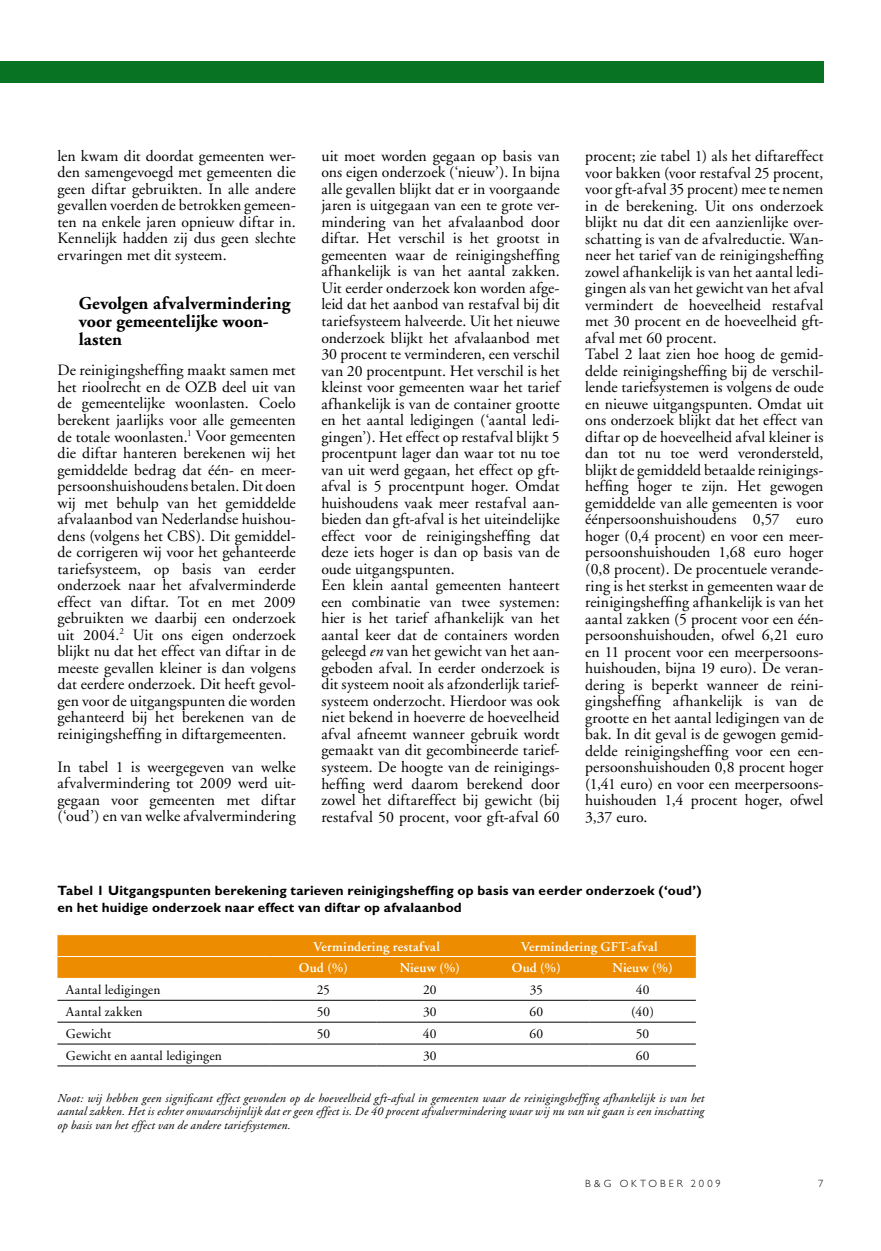
<style>
.page{position:relative;width:881px;height:1251px;background:#fff}
.page>*{position:absolute;margin:0;border:0;box-sizing:border-box;transform-origin:0 0}
.t1{font:700 18px/18px "Adobe Garamond";color:#000}
.t2{font:15.75px/16.5px "Adobe Garamond";letter-spacing:.005em;color:#000;text-align:justify}
.t3{font:700 13.5px/16.5px "Gill Sans";letter-spacing:.015em;color:#000}
.t4{font:13.5px "Adobe Garamond";letter-spacing:.015em;color:#000}
.t5{font:600 13.5px "Adobe Garamond";letter-spacing:.015em;color:#fff}
.t6{font:italic 12px/13.5px "Adobe Garamond";letter-spacing:.015em;color:#000;text-align:justify}
.t7{font:300 10.5px "Gill Sans";letter-spacing:.28em;color:#000}
.s1{font-style:italic}
</style>
<div class="page">
<div style="left:57px;top:935px;width:638px;height:42px;background:#ee8c00"></div>
<hr style="left:57px;top:999px;width:213px;height:1px;background:#000">
<hr style="left:270px;top:999px;width:106px;height:1px;background:#000">
<hr style="left:376px;top:999px;width:107px;height:1px;background:#000">
<hr style="left:483px;top:999px;width:106px;height:1px;background:#000">
<hr style="left:589px;top:999px;width:106px;height:1px;background:#000">
<hr style="left:57px;top:1021px;width:213px;height:1px;background:#000">
<hr style="left:270px;top:1021px;width:106px;height:1px;background:#000">
<hr style="left:376px;top:1021px;width:107px;height:1px;background:#000">
<hr style="left:483px;top:1021px;width:106px;height:1px;background:#000">
<hr style="left:589px;top:1021px;width:106px;height:1px;background:#000">
<hr style="left:57px;top:1043px;width:213px;height:1px;background:#000">
<hr style="left:270px;top:1043px;width:106px;height:1px;background:#000">
<hr style="left:376px;top:1043px;width:107px;height:1px;background:#000">
<hr style="left:483px;top:1043px;width:106px;height:1px;background:#000">
<hr style="left:589px;top:1043px;width:106px;height:1px;background:#000">
<hr style="left:57px;top:1065px;width:213px;height:1px;background:#000">
<hr style="left:270px;top:1065px;width:106px;height:1px;background:#000">
<hr style="left:376px;top:1065px;width:107px;height:1px;background:#000">
<hr style="left:483px;top:1065px;width:106px;height:1px;background:#000">
<hr style="left:589px;top:1065px;width:106px;height:1px;background:#000">
<hr style="left:57px;top:955px;width:213px;height:1px;background:#fff">
<hr style="left:270px;top:955px;width:106px;height:1px;background:#fff">
<hr style="left:376px;top:955px;width:107px;height:1px;background:#fff">
<hr style="left:483px;top:955px;width:106px;height:1px;background:#fff">
<hr style="left:589px;top:955px;width:106px;height:1px;background:#fff">
<div style="left:0;top:62px;width:823px;height:21px;background:#087323"></div>
<p class="t2" style="left:57px;top:148px;width:240px">len kwam dit doordat gemeenten wer&shy;den samengevoegd met gemeenten die geen diftar gebruikten. In alle andere gevallen voerden de betrokken gemeen&shy;ten na enkele jaren opnieuw diftar in.<br>Kennelijk hadden zij dus geen slechte ervaringen met dit systeem.</p>
<p class="t1" style="left:79px;top:295px;width:213px">Gevolgen afvalvermindering voor gemeentelijke woon&shy;lasten</p>
<p class="t2" style="left:57px;top:362px;width:240px">De reinigingsheffing maakt samen met het rioolrecht en de OZB deel uit van de gemeentelijke woonlasten. Coelo berekent jaarlijks voor alle gemeenten de totale woonlasten.<sup>1</sup> Voor gemeenten die diftar hanteren berekenen wij het gemiddelde bedrag dat één- en meer&shy;persoonshuishoudens betalen. Dit doen wij met behulp van het gemiddelde afvalaanbod van Nederlandse huishou&shy;dens (volgens het CBS). Dit gemiddel&shy;de corrigeren wij voor het gehanteerde tariefsysteem, op basis van eerder onderzoek naar het afvalverminderde effect van diftar. Tot en met 2009 gebruikten we daarbij een onderzoek uit 2004.<sup>2</sup> Uit ons eigen onderzoek blijkt nu dat het effect van diftar in de meeste gevallen kleiner is dan volgens dat eerdere onderzoek. Dit heeft gevol&shy;gen voor de uitgangspunten die worden gehanteerd bij het berekenen van de reinigingsheffing in diftargemeenten.</p>
<p class="t2" style="left:57px;top:758px;width:240px">In tabel 1 is weergegeven van welke afvalvermindering tot 2009 werd uit&shy;gegaan voor gemeenten met diftar (‘oud’) en van welke afvalvermindering</p>
<p class="t2" style="left:321px;top:148px;width:240px;text-align:left">uit moet worden gegaan op basis van ons eigen onderzoek (‘nieuw’). In bijna alle gevallen blijkt dat er in voorgaande jaren is uitgegaan van een te grote ver&shy;mindering van het afvalaanbod door diftar. Het verschil is het grootst in gemeenten waar de reinigingsheffing afhankelijk is van het aantal zakken.<br>Uit eerder onderzoek kon worden afge&shy;leid dat het aanbod van restafval bij dit tariefsysteem halveerde. Uit het nieuwe onderzoek blijkt het afvalaanbod met 30 procent te verminderen, een verschil van 20 procentpunt. Het verschil is het kleinst voor gemeenten waar het tarief afhankelijk is van de container grootte en het aantal ledigingen (‘aantal ledi&shy;gingen’). Het effect op restafval blijkt 5 procentpunt lager dan waar tot nu toe van uit werd gegaan, het effect op gft&shy;afval is 5 procentpunt hoger. Omdat huishoudens vaak meer restafval aan&shy;bieden dan gft-afval is het uiteindelijke effect voor de reinigingsheffing dat deze iets hoger is dan op basis van de oude uitgangspunten.<br>Een klein aantal gemeenten hanteert een combinatie van twee systemen: hier is het tarief afhankelijk van het aantal keer dat de containers worden geleegd <span class="s1">en</span> van het gewicht van het aan&shy;geboden afval. In eerder onderzoek is dit systeem nooit als afzonderlijk tarief&shy;systeem onderzocht. Hierdoor was ook niet bekend in hoeverre de hoeveelheid afval afneemt wanneer gebruik wordt gemaakt van dit gecombineerde tarief&shy;systeem. De hoogte van de reinigings&shy;heffing werd daarom berekend door zowel het diftareffect bij gewicht (bij restafval 50 procent, voor gft-afval 60</p>
<p class="t2" style="left:585px;top:148px;width:240px;text-align:left">procent; zie tabel 1) als het diftareffect voor bakken (voor restafval 25 procent, voor gft-afval 35 procent) mee te nemen in de berekening. Uit ons onderzoek blijkt nu dat dit een aanzienlijke over&shy;schatting is van de afvalreductie. Wan&shy;neer het tarief van de reinigingsheffing zowel afhankelijk is van het aantal ledi&shy;gingen als van het gewicht van het afval vermindert de hoeveelheid restafval met 30 procent en de hoeveelheid gft&shy;afval met 60 procent.<br>Tabel 2 laat zien hoe hoog de gemid&shy;delde reinigingsheffing bij de verschil&shy;lende tariefsystemen is volgens de oude en nieuwe uitgangspunten. Omdat uit ons onderzoek blijkt dat het effect van diftar op de hoeveelheid afval kleiner is dan tot nu toe werd verondersteld, blijkt de gemiddeld betaalde reinigings&shy;heffing hoger te zijn. Het gewogen gemiddelde van alle gemeenten is voor éénpersoonshuishoudens 0,57 euro hoger (0,4 procent) en voor een meer&shy;persoonshuishouden 1,68 euro hoger (0,8 procent). De procentuele verande&shy;ring is het sterkst in gemeenten waar de reinigingsheffing afhankelijk is van het aantal zakken (5 procent voor een één&shy;persoonshuishouden, ofwel 6,21 euro en 11 procent voor een meerpersoons&shy;huishouden, bijna 19 euro). De veran&shy;dering is beperkt wanneer de reini&shy;gingsheffing afhankelijk is van de grootte en het aantal ledigingen van de bak. In dit geval is de gewogen gemid&shy;delde reinigingsheffing voor een een&shy;persoonshuishouden 0,8 procent hoger (1,41 euro) en voor een meerpersoons&shy;huishouden 1,4 procent hoger, ofwel 3,37 euro.</p>
<p class="t3" style="left:57px;top:882px;width:645px">Tabel 1 Uitgangspunten berekening tarieven reinigingsheffing op basis van eerder onderzoek (‘oud’) en het huidige onderzoek naar effect van diftar op afvalaanbod</p>
<p class="t5" style="left:313px;top:938px;width:128px">Vermindering restafval</p>
<p class="t5" style="left:521px;top:938px;width:138px">Vermindering GFT-afval</p>
<p class="t5" style="left:299px;top:960px;width:50px">Oud (%)</p>
<p class="t5" style="left:399px;top:960px;width:62px">Nieuw (%)</p>
<p class="t5" style="left:511px;top:960px;width:50px">Oud (%)</p>
<p class="t5" style="left:612px;top:960px;width:62px">Nieuw (%)</p>
<p class="t4" style="left:66px;top:982px;width:96px">Aantal ledigingen</p>
<p class="t4" style="left:317px;top:982px;width:15px">25</p>
<p class="t4" style="left:423px;top:982px;width:15px">20</p>
<p class="t4" style="left:529px;top:982px;width:15px">35</p>
<p class="t4" style="left:635px;top:982px;width:15px">40</p>
<p class="t4" style="left:66px;top:1004px;width:78px">Aantal zakken</p>
<p class="t4" style="left:316px;top:1004px;width:15px">50</p>
<p class="t4" style="left:423px;top:1004px;width:15px">30</p>
<p class="t4" style="left:529px;top:1004px;width:15px">60</p>
<p class="t4" style="left:631px;top:1004px;width:24px">(40)</p>
<p class="t4" style="left:66px;top:1026px;width:47px">Gewicht</p>
<p class="t4" style="left:316px;top:1026px;width:15px">50</p>
<p class="t4" style="left:423px;top:1026px;width:15px">40</p>
<p class="t4" style="left:529px;top:1026px;width:15px">60</p>
<p class="t4" style="left:635px;top:1026px;width:15px">50</p>
<p class="t4" style="left:66px;top:1048px;width:157px">Gewicht en aantal ledigingen</p>
<p class="t4" style="left:423px;top:1048px;width:15px">30</p>
<p class="t4" style="left:635px;top:1048px;width:15px">60</p>
<p class="t6" style="left:57px;top:1091px;width:648px">Noot: wij hebben geen significant effect gevonden op de hoeveelheid gft-afval in gemeenten waar de reinigingsheffing afhankelijk is van het aantal zakken. Het is echter onwaarschijnlijk dat er geen effect is. De 40 procent afvalvermindering waar wij nu van uit gaan is een inschatting op basis van het effect van de andere tariefsystemen.</p>
<p class="t7" style="left:585px;top:1176px;width:137px">B&amp;G OKTOBER 2009</p>
<p class="t7" style="left:818px;top:1176px;width:7px">7</p>
</div>
